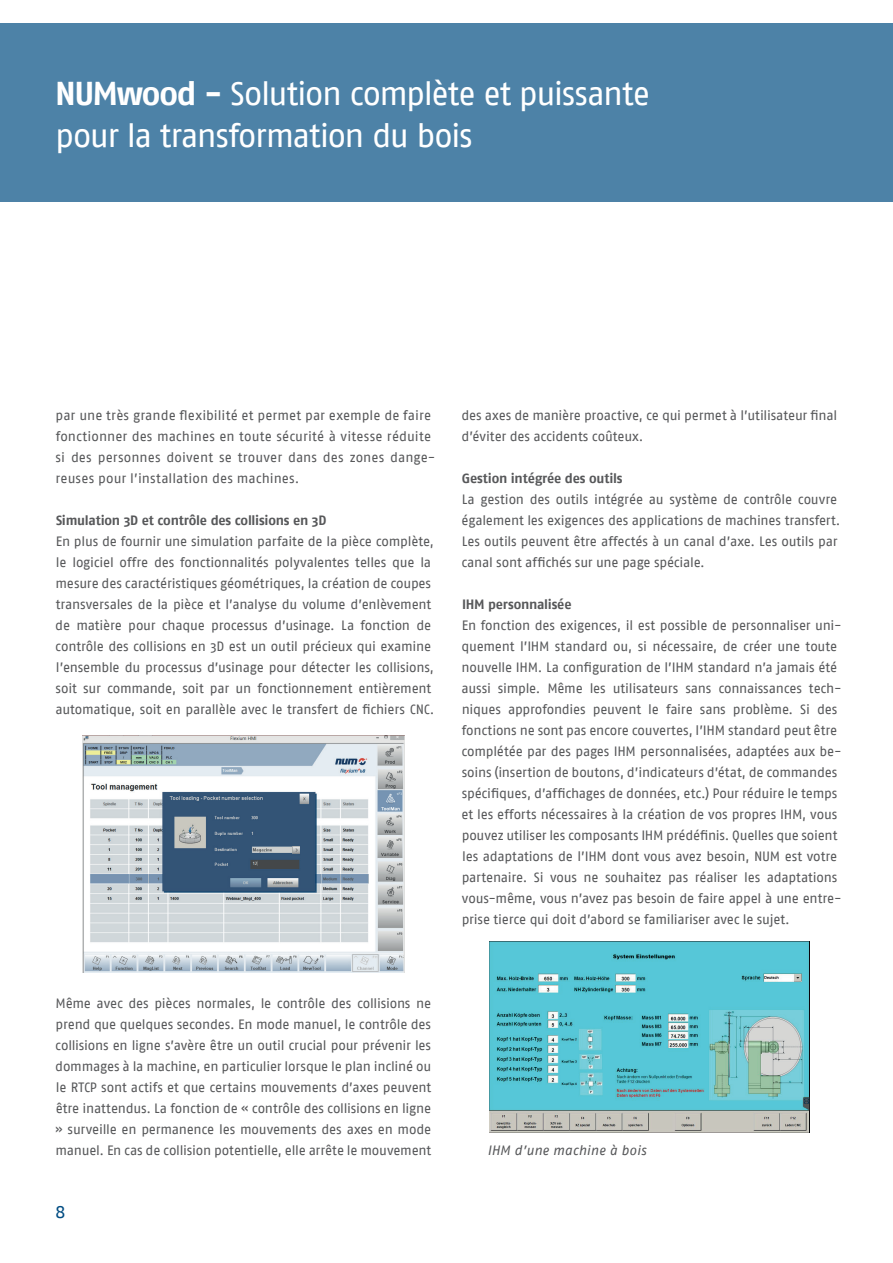
<style>
.page{position:relative;width:893px;height:1263px;background:#fff}
.page>*{position:absolute;margin:0;border:0;box-sizing:border-box;transform-origin:0 0}
.t1{font:33px/42px "Fago No";letter-spacing:-.045em;color:#fff}
.t2{font:18px "Fago No";color:#004c82}
.t3{font:13.5px/21px "Fago No";letter-spacing:-.015em;color:#57585a}
.t4{font:13.5px/21px "Fago No";letter-spacing:.005em;color:#57585a}
.t5{font:700 13.5px "Fago No";letter-spacing:-.015em;color:#57585a}
.t6{font:italic 13.5px "Fago No";letter-spacing:.005em;color:#57585a}
.s1{font-weight:700}
</style>
<div class="page">
<div style="left:0;top:23px;width:893px;height:179px;background:#4d82a7"></div>
<img style="left:489px;top:942px;width:321px;height:191px">
<img style="left:82px;top:736px;width:322px;height:237px">
<h1 class="t1" style="left:55px;top:72px;width:596px"><span class="s1">NUMwood -</span> Solution complète et puissante pour la transformation du bois</h1>
<p class="t4" style="left:56px;top:405px;width:381px">par une très grande flexibilité et permet par exemple de faire fonctionner des machines en toute sécurité à vitesse réduite si des personnes doivent se trouver dans des zones dange&shy;reuses pour l’installation des machines.</p>
<p class="t5" style="left:56px;top:512px;width:272px">Simulation 3D et contrôle des collisions en 3D</p>
<p class="t3" style="left:55px;top:531px;width:381px">En plus de fournir une simulation parfaite de la pièce complète, le logiciel offre des fonctionnalités polyvalentes telles que la mesure des caractéristiques géométriques, la création de coupes transversales de la pièce et l’analyse du volume d’enlèvement de matière pour chaque processus d’usinage. La fonction de contrôle des collisions en 3D est un outil précieux qui examine l’ensemble du processus d’usinage pour détecter les collisions, soit sur commande, soit par un fonctionnement entièrement automatique, soit en parallèle avec le transfert de fichiers CNC.</p>
<p class="t3" style="left:461px;top:405px;width:377px">des axes de manière proactive, ce qui permet à l’utilisateur final d’éviter des accidents coûteux.</p>
<p class="t5" style="left:462px;top:470px;width:162px">Gestion intégrée des outils</p>
<p class="t3" style="left:461px;top:489px;width:381px">La gestion des outils intégrée au système de contrôle couvre également les exigences des applications de machines transfert.<br>Les outils peuvent être affectés à un canal d’axe. Les outils par canal sont affichés sur une page spéciale.</p>
<p class="t5" style="left:462px;top:597px;width:111px">IHM personnalisée</p>
<p class="t3" style="left:461px;top:615px;width:382px">En fonction des exigences, il est possible de personnaliser uni&shy;quement l’IHM standard ou, si nécessaire, de créer une toute nouvelle IHM. La configuration de l’IHM standard n’a jamais été aussi simple. Même les utilisateurs sans connaissances tech&shy;niques approfondies peuvent le faire sans problème. Si des fonctions ne sont pas encore couvertes, l’IHM standard peut être complétée par des pages IHM personnalisées, adaptées aux be&shy;soins (insertion de boutons, d’indicateurs d’état, de commandes spécifiques, d’affichages de données, etc.) Pour réduire le temps et les efforts nécessaires à la création de vos propres IHM, vous pouvez utiliser les composants IHM prédéfinis. Quelles que soient les adaptations de l’IHM dont vous avez besoin, NUM est votre partenaire. Si vous ne souhaitez pas réaliser les adaptations vous-même, vous n’avez pas besoin de faire appel à une entre&shy;prise tierce qui doit d’abord se familiariser avec le sujet.</p>
<p class="t3" style="left:55px;top:993px;width:377px;text-align:justify">Même avec des pièces normales, le contrôle des collisions ne prend que quelques secondes. En mode manuel, le contrôle des collisions en ligne s’avère être un outil crucial pour prévenir les dommages à la machine, en particulier lorsque le plan incliné ou le RTCP sont actifs et que certains mouvements d’axes peuvent être inattendus. La fonction de « contrôle des collisions en ligne » surveille en permanence les mouvements des axes en mode manuel. En cas de collision potentielle, elle arrête le mouvement</p>
<h2 class="t2" style="left:55px;top:1202px;width:12px">8</h2>
<p class="t6" style="left:488px;top:1142px;width:160px">IHM d’une machine à bois</p>
</div>
